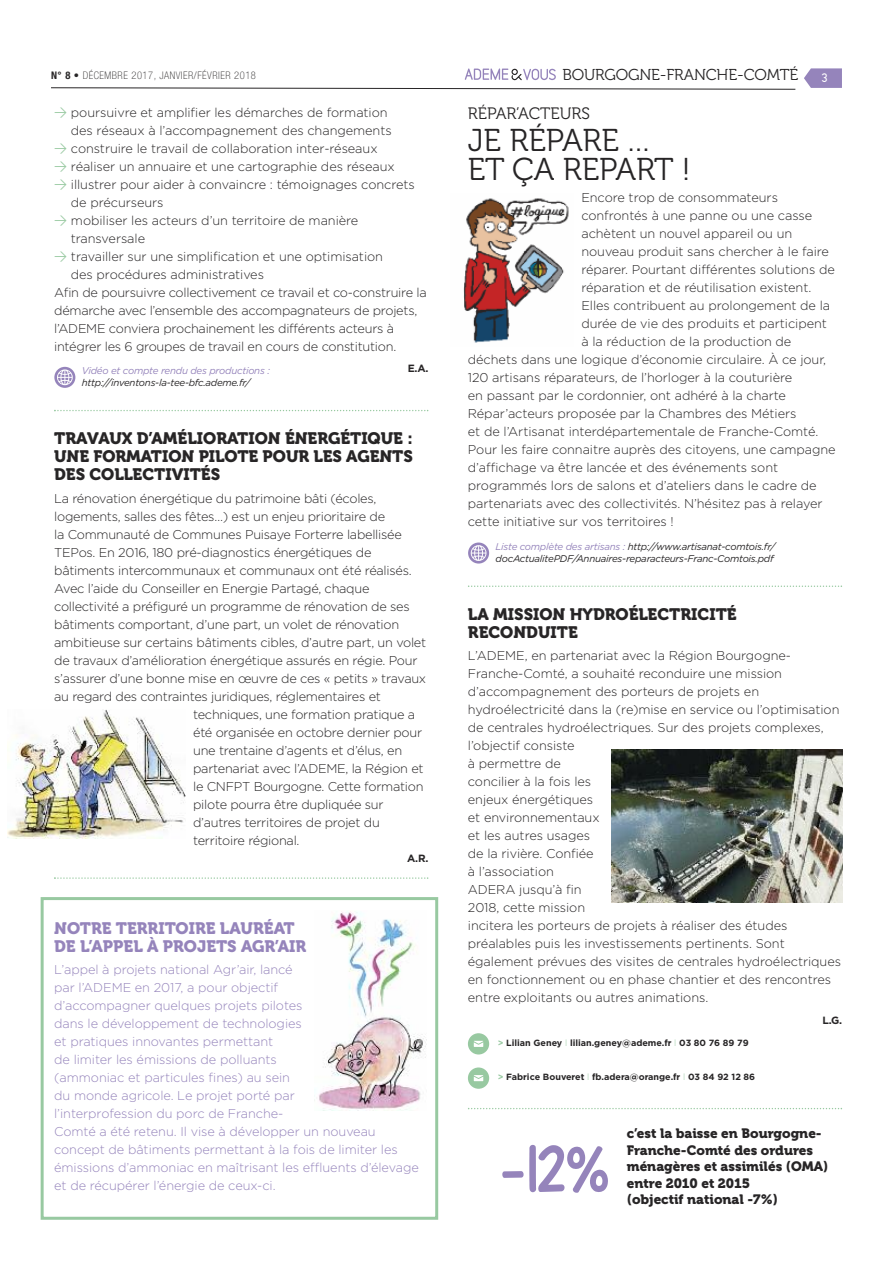
<style>
.page{position:relative;width:893px;height:1263px;background:#fff}
.page>*{position:absolute;margin:0;border:0;box-sizing:border-box;transform-origin:0 0}
.t1{font:55.5px "KG Always A Good Time";color:#9584bb}
.t2{font:31.5px/28.5px "Museo 300";letter-spacing:-.005em;color:#272526}
.t3{font:16.5px/18px "Museo 900";color:#272526;text-align:justify}
.t4{font:16.5px/18px "Museo 900";color:#9584bb}
.t5{font:16.5px "Museo 300";color:#272526}
.t6{font:15.75px "Museo 300";letter-spacing:-.01em;color:#272526}
.t7{font:13.5px/16.5px "Museo 900";color:#272526}
.t8{font:300 12.75px/18px "Gotham";letter-spacing:-.005em;color:#272526}
.t9{font:300 12.75px/18px "Gotham";letter-spacing:-.005em;color:#9584bb}
.t10{font:100 condensed 10.5px "Helvetica Neue";letter-spacing:.05em;color:#272526}
.t11{font:700 10.5px "Gotham";color:#272526}
.t12{font:900 10.5px "Variable";color:#fff}
.t13{font:italic 9.75px/12px "Gotham";letter-spacing:-.025em;color:#272526}
.t14{font:italic 9.75px "Gotham";letter-spacing:-.025em;color:#9584bb}
.t15{font:700 9px "Gotham";color:#272526}
.s1{font-weight:700}
.s2{font-family:"DIN";font-weight:400;color:#98c9a1}
.s3{color:#9584bb}
.s4{color:#98c9a1}
.s5{font-weight:300;color:#98c9a1}
</style>
<div class="page">
<svg style="left:465px;top:68px;width:91px;height:12px"></svg>
<svg style="left:51px;top:87px;width:745px;height:3px"></svg>
<svg style="left:804px;top:68px;width:38px;height:20px"></svg>
<svg style="left:54px;top:410px;width:374px;height:1px"></svg>
<svg style="left:54px;top:877px;width:374px;height:2px"></svg>
<svg style="left:54px;top:367px;width:21px;height:21px"></svg>
<svg style="left:468px;top:585px;width:374px;height:2px"></svg>
<svg style="left:468px;top:1108px;width:374px;height:1px"></svg>
<svg style="left:468px;top:542px;width:21px;height:21px"></svg>
<div style="left:468px;top:1033px;width:21px;height:21px;background:#98c9a1;border-radius:50%"></div>
<svg style="left:474px;top:1041px;width:9px;height:6px"></svg>
<div style="left:468px;top:1067px;width:21px;height:22px;background:#98c9a1;border-radius:50%"></div>
<svg style="left:474px;top:1075px;width:9px;height:6px"></svg>
<img style="left:8px;top:709px;width:178px;height:129px">
<img style="left:612px;top:750px;width:230px;height:153px">
<img style="left:463px;top:198px;width:106px;height:145px">
<img style="left:318px;top:911px;width:109px;height:199px">
<div style="left:41px;top:897px;width:397px;height:323px;border:3px solid #98c9a1"></div>
<p class="t10" style="left:51px;top:72px;width:206px"><span class="s1">N° 8</span> • DÉCEMBRE 2017, JANVIER/FÉVRIER 2018</p>
<p class="t6" style="left:562px;top:69px;width:237px">BOURGOGNE-FRANCHE-COMTÉ</p>
<p class="t12" style="left:821px;top:72px;width:8px">3</p>
<p class="t8" style="left:54px;top:104px;width:335px"><span class="s2">&gt;</span> poursuivre et amplifier les démarches de formation</p>
<p class="t8" style="left:71px;top:122px;width:322px">des réseaux à l’accompagnement des changements</p>
<p class="t8" style="left:54px;top:140px;width:325px"><span class="s2">&gt;</span> construire le travail de collaboration inter-réseaux</p>
<p class="t8" style="left:54px;top:158px;width:342px"><span class="s2">&gt;</span> réaliser un annuaire et une cartographie des réseaux</p>
<p class="t8" style="left:54px;top:176px;width:362px"><span class="s2">&gt;</span> illustrer pour aider à convaincre : témoignages concrets</p>
<p class="t8" style="left:71px;top:194px;width:94px">de précurseurs</p>
<p class="t8" style="left:54px;top:212px;width:306px"><span class="s2">&gt;</span> mobiliser les acteurs d’un territoire de manière</p>
<p class="t8" style="left:71px;top:230px;width:76px">transversale</p>
<p class="t8" style="left:54px;top:248px;width:330px"><span class="s2">&gt;</span> travailler sur une simplification et une optimisation</p>
<p class="t8" style="left:71px;top:266px;width:195px">des procédures administratives</p>
<p class="t8" style="left:54px;top:284px;width:374px">Afin de poursuivre collectivement ce travail et co-construire la</p>
<p class="t8" style="left:54px;top:302px;width:365px">démarche avec l’ensemble des accompagnateurs de projets,</p>
<p class="t8" style="left:54px;top:320px;width:341px">l’ADEME conviera prochainement les différents acteurs à</p>
<p class="t8" style="left:54px;top:338px;width:344px">intégrer les 6 groupes de travail en cours de constitution.</p>
<p class="t11" style="left:408px;top:365px;width:22px">E.A.</p>
<p class="t5" style="left:468px;top:107px;width:124px">RÉPAR’ACTEURS</p>
<h2 class="t2" style="left:468px;top:129px;width:224px">JE RÉPARE …<br>ET ÇA REPART !</h2>
<p class="t8" style="left:581px;top:190px;width:198px">Encore trop de consommateurs</p>
<p class="t8" style="left:581px;top:208px;width:232px">confrontés à une panne ou une casse</p>
<p class="t8" style="left:581px;top:226px;width:212px">achètent un nouvel appareil ou un</p>
<p class="t8" style="left:581px;top:244px;width:249px">nouveau produit sans chercher à le faire</p>
<p class="t8" style="left:581px;top:262px;width:255px">réparer. Pourtant différentes solutions de</p>
<p class="t8" style="left:581px;top:280px;width:231px">réparation et de réutilisation existent.</p>
<p class="t8" style="left:581px;top:298px;width:250px">Elles contribuent au prolongement de la</p>
<p class="t8" style="left:581px;top:316px;width:247px">durée de vie des produits et participent</p>
<p class="t8" style="left:581px;top:334px;width:211px">à la réduction de la production de</p>
<p class="t8" style="left:468px;top:352px;width:360px">déchets dans une logique d’économie circulaire. À ce jour,</p>
<p class="t8" style="left:468px;top:370px;width:326px">120 artisans réparateurs, de l’horloger à la couturière</p>
<p class="t8" style="left:468px;top:388px;width:320px">en passant par le cordonnier, ont adhéré à la charte</p>
<p class="t8" style="left:468px;top:406px;width:330px">Répar’acteurs proposée par la Chambres des Métiers</p>
<p class="t8" style="left:468px;top:424px;width:352px">et de l’Artisanat interdépartementale de Franche-Comté.</p>
<p class="t8" style="left:468px;top:442px;width:369px">Pour les faire connaitre auprès des citoyens, une campagne</p>
<p class="t8" style="left:468px;top:460px;width:312px">d’affichage va être lancée et des événements sont</p>
<p class="t8" style="left:468px;top:478px;width:350px">programmés lors de salons et d’ateliers dans le cadre de</p>
<p class="t8" style="left:468px;top:496px;width:356px">partenariats avec des collectivités. N’hésitez pas à relayer</p>
<p class="t8" style="left:468px;top:514px;width:207px">cette initiative sur vos territoires !</p>
<p class="t14" style="left:82px;top:368px;width:189px">Vidéo et compte rendu des productions :</p>
<p class="t13" style="left:82px;top:378px;width:170px">http://inventons-la-tee-bfc.ademe.fr/</p>
<p class="t3" style="left:54px;top:430px;width:360px">TRAVAUX D’AMÉLIORATION ÉNERGÉTIQUE :<br>UNE FORMATION PILOTE POUR LES AGENTS DES COLLECTIVITÉS</p>
<p class="t8" style="left:54px;top:490px;width:324px">La rénovation énergétique du patrimoine bâti (écoles,</p>
<p class="t8" style="left:54px;top:508px;width:332px">logements, salles des fêtes…) est un enjeu prioritaire de</p>
<p class="t8" style="left:54px;top:526px;width:349px">la Communauté de Communes Puisaye Forterre labellisée</p>
<p class="t8" style="left:54px;top:544px;width:319px">TEPos. En 2016, 180 pré-diagnostics énergétiques de</p>
<p class="t8" style="left:54px;top:562px;width:359px">bâtiments intercommunaux et communaux ont été réalisés.</p>
<p class="t8" style="left:54px;top:580px;width:317px">Avec l’aide du Conseiller en Energie Partagé, chaque</p>
<p class="t8" style="left:54px;top:598px;width:357px">collectivité a préfiguré un programme de rénovation de ses</p>
<p class="t8" style="left:54px;top:616px;width:346px">bâtiments comportant, d’une part, un volet de rénovation</p>
<p class="t8" style="left:54px;top:634px;width:374px">ambitieuse sur certains bâtiments cibles, d’autre part, un volet</p>
<p class="t8" style="left:54px;top:652px;width:365px">de travaux d’amélioration énergétique assurés en régie. Pour</p>
<p class="t8" style="left:54px;top:670px;width:374px">s’assurer d’une bonne mise en œuvre de ces « petits » travaux</p>
<p class="t8" style="left:54px;top:688px;width:328px">au regard des contraintes juridiques, réglementaires et</p>
<p class="t8" style="left:193px;top:706px;width:223px">techniques, une formation pratique a</p>
<p class="t8" style="left:193px;top:724px;width:231px">été organisée en octobre dernier pour</p>
<p class="t8" style="left:193px;top:742px;width:211px">une trentaine d’agents et d’élus, en</p>
<p class="t8" style="left:193px;top:760px;width:232px">partenariat avec l’ADEME, la Région et</p>
<p class="t8" style="left:193px;top:778px;width:232px">le CNFPT Bourgogne. Cette formation</p>
<p class="t8" style="left:193px;top:796px;width:192px">pilote pourra être dupliquée sur</p>
<p class="t8" style="left:193px;top:814px;width:188px">d’autres territoires de projet du</p>
<p class="t8" style="left:193px;top:832px;width:108px">territoire régional.</p>
<p class="t11" style="left:407px;top:854px;width:23px">A.R.</p>
<p class="t13" style="left:496px;top:541px;width:281px"><span class="s3">Liste complète des artisans :</span> http://www.artisanat-comtois.fr/ docActualitePDF/Annuaires-reparacteurs-Franc-Comtois.pdf</p>
<p class="t3" style="left:468px;top:605px;width:270px">LA MISSION HYDROÉLECTRICITÉ<br>RECONDUITE</p>
<p class="t8" style="left:468px;top:648px;width:375px">L’ADEME, en partenariat avec la Région Bourgogne-Franche-Comté, a souhaité reconduire une mission d’accompagnement des porteurs de projets en hydroélectricité dans la (re)mise en service ou l’optimisation de centrales hydroélectriques. Sur des projets complexes, l’objectif consiste<br>à permettre de<br>concilier à la fois les<br>enjeux énergétiques<br>et environnementaux<br>et les autres usages<br>de la rivière. Confiée<br>à l’association<br>ADERA jusqu’à fin<br>2018, cette mission<br>incitera les porteurs de projets à réaliser des études préalables puis les investissements pertinents. Sont également prévues des visites de centrales hydroélectriques en fonctionnement ou en phase chantier et des rencontres entre exploitants ou autres animations.</p>
<p class="t11" style="left:823px;top:1016px;width:21px">L.G.</p>
<p class="t15" style="left:498px;top:1039px;width:252px"><span class="s4">&gt;</span> Lilian Geney <span class="s5">l</span> lilian.geney@ademe.fr <span class="s5">l</span> 03 80 76 89 79</p>
<p class="t15" style="left:498px;top:1074px;width:259px"><span class="s4">&gt;</span> Fabrice Bouveret <span class="s5">l</span> fb.adera@orange.fr <span class="s5">l</span> 03 84 92 12 86</p>
<p class="t4" style="left:54px;top:919px;width:254px">NOTRE TERRITOIRE LAURÉAT<br>DE L’APPEL À PROJETS AGR’AIR</p>
<p class="t9" style="left:54px;top:962px;width:366px">L’appel à projets national Agr’air, lancé<br>par l’ADEME en 2017, a pour objectif<br>d’accompagner quelques projets pilotes<br>dans le développement de technologies<br>et pratiques innovantes permettant<br>de limiter les émissions de polluants<br>(ammoniac et particules fines) au sein<br>du monde agricole. Le projet porté par<br>l’interprofession du porc de Franche-<br>Comté a été retenu. Il vise à développer un nouveau concept de bâtiments permettant à la fois de limiter les émissions d’ammoniac en maîtrisant les effluents d’élevage et de récupérer l’énergie de ceux-ci.</p>
<p class="t7" style="left:627px;top:1125px;width:203px">c’est la baisse en Bourgogne-<br>Franche-Comté des ordures ménagères et assimilés (OMA) entre 2010 et 2015</p>
<h1 class="t1" style="left:493px;top:1127px;width:117px">-12%</h1>
<p class="t7" style="left:627px;top:1191px;width:153px">(objectif national -7%)</p>
</div>
